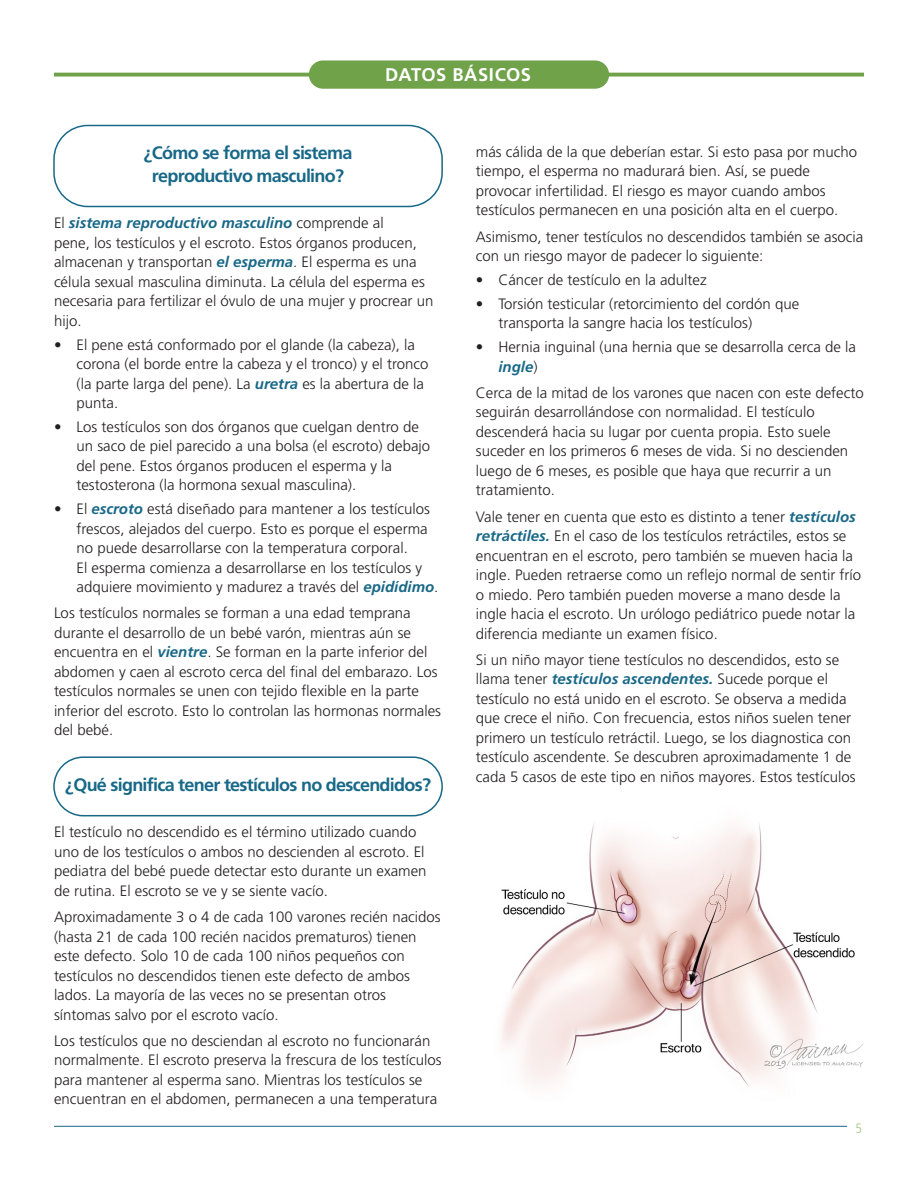
<style>
.page{position:relative;width:918px;height:1188px;background:#fff}
.page>*{position:absolute;margin:0;border:0;box-sizing:border-box;transform-origin:0 0}
.CoverTop{font:700 18.3px "Frutiger LT Pro";letter-spacing:.02em;color:#fff}
.Level2_Header{font:700 18px/22.5px "Frutiger LT Pro";letter-spacing:-.04em;color:#186887;text-align:center}
.Body1{font:300 15px/19.5px "Frutiger LT Pro";color:#231f20}
.Tabs{font:300 15px/19.5px "Frutiger LT Pro";color:#231f20}
.t1{font:300 condensed 13.5px "Frutiger LT Pro";color:#9ec482}
.s1{font-weight:700;font-style:italic;color:#186887}
</style>
<div class="page">
<hr style="left:54px;top:1126px;width:793px;height:1px;background:#186887">
<svg style="left:54px;top:73px;width:810px;height:4px;background:#80ac5e"></svg>
<div style="left:309px;top:60px;width:300px;height:29px;background:#70a24a;border-radius:14px"></div>
<div style="left:53px;top:125px;width:390px;height:82px;border:2px solid #186887;border-radius:34px"></div>
<div style="left:53px;top:756px;width:390px;height:60px;border:2px solid #186887;border-radius:29px"></div>
<img style="left:501px;top:823px;width:363px;height:263px">
<p class="CoverTop" style="left:385px;top:64px;width:147px">DATOS BÁSICOS</p>
<p class="Level2_Header" style="left:144px;top:142px;width:210px">¿Cómo se forma el sistema reproductivo masculino?</p>
<p class="Body1" style="left:54px;top:213px;width:381px">El <span class="s1">sistema reproductivo masculino</span> comprende al<br>pene, los testículos y el escroto. Estos órganos producen, almacenan y transportan <span class="s1">el esperma</span>. El esperma es una célula sexual masculina diminuta. La célula del esperma es necesaria para fertilizar el óvulo de una mujer y procrear un hijo.</p>
<p class="Tabs" style="left:76px;top:335px;width:354px;text-indent:-22px">• El pene está conformado por el glande (la cabeza), la corona (el borde entre la cabeza y el tronco) y el tronco (la parte larga del pene). La <span class="s1">uretra</span> es la abertura de la punta.</p>
<p class="Tabs" style="left:76px;top:417px;width:355px;text-indent:-22px">• Los testículos son dos órganos que cuelgan dentro de un saco de piel parecido a una bolsa (el escroto) debajo del pene. Estos órganos producen el esperma y la testosterona (la hormona sexual masculina).</p>
<p class="Tabs" style="left:76px;top:499px;width:361px;text-indent:-22px">• El <span class="s1">escroto</span> está diseñado para mantener a los testículos frescos, alejados del cuerpo. Esto es porque el esperma no puede desarrollarse con la temperatura corporal.<br>El esperma comienza a desarrollarse en los testículos y adquiere movimiento y madurez a través del <span class="s1">epidídimo</span>.</p>
<p class="Body1" style="left:54px;top:604px;width:389px">Los testículos normales se forman a una edad temprana durante el desarrollo de un bebé varón, mientras aún se encuentra en el <span class="s1">vientre</span>. Se forman en la parte inferior del abdomen y caen al escroto cerca del final del embarazo. Los testículos normales se unen con tejido flexible en la parte inferior del escroto. Esto lo controlan las hormonas normales del bebé.</p>
<p class="Level2_Header" style="left:65px;top:774px;width:367px">¿Qué significa tener testículos no descendidos?</p>
<p class="Body1" style="left:54px;top:823px;width:374px">El testículo no descendido es el término utilizado cuando uno de los testículos o ambos no descienden al escroto. El pediatra del bebé puede detectar esto durante un examen de rutina. El escroto se ve y se siente vacío.</p>
<p class="Body1" style="left:54px;top:907px;width:388px">Aproximadamente 3 o 4 de cada 100 varones recién nacidos (hasta 21 de cada 100 recién nacidos prematuros) tienen este defecto. Solo 10 de cada 100 niños pequeños con testículos no descendidos tienen este defecto de ambos lados. La mayoría de las veces no se presentan otros síntomas salvo por el escroto vacío.</p>
<p class="Body1" style="left:54px;top:1031px;width:389px">Los testículos que no desciendan al escroto no funcionarán normalmente. El escroto preserva la frescura de los testículos para mantener al esperma sano. Mientras los testículos se encuentran en el abdomen, permanecen a una temperatura</p>
<p class="Body1" style="left:476px;top:142px;width:383px">más cálida de la que deberían estar. Si esto pasa por mucho tiempo, el esperma no madurará bien. Así, se puede provocar infertilidad. El riesgo es mayor cuando ambos testículos permanecen en una posición alta en el cuerpo.</p>
<p class="Body1" style="left:476px;top:227px;width:389px">Asimismo, tener testículos no descendidos también se asocia con un riesgo mayor de padecer lo siguiente:</p>
<p class="Tabs" style="left:476px;top:270px;width:232px">• Cáncer de testículo en la adultez</p>
<p class="Tabs" style="left:498px;top:294px;width:302px;text-indent:-22px">• Torsión testicular (retorcimiento del cordón que transporta la sangre hacia los testículos)</p>
<p class="Tabs" style="left:498px;top:337px;width:359px;text-indent:-22px">• Hernia inguinal (una hernia que se desarrolla cerca de la <span class="s1">ingle</span>)</p>
<p class="Body1" style="left:476px;top:383px;width:389px">Cerca de la mitad de los varones que nacen con este defecto seguirán desarrollándose con normalidad. El testículo descenderá hacia su lugar por cuenta propia. Esto suele suceder en los primeros 6 meses de vida. Si no descienden luego de 6 meses, es posible que haya que recurrir a un tratamiento.</p>
<p class="Body1" style="left:476px;top:507px;width:387px">Vale tener en cuenta que esto es distinto a tener <span class="s1">testículos retráctiles.</span> En el caso de los testículos retráctiles, estos se encuentran en el escroto, pero también se mueven hacia la ingle. Pueden retraerse como un reflejo normal de sentir frío o miedo. Pero también pueden moverse a mano desde la ingle hacia el escroto. Un urólogo pediátrico puede notar la diferencia mediante un examen físico.</p>
<p class="Body1" style="left:476px;top:650px;width:381px">Si un niño mayor tiene testículos no descendidos, esto se llama tener <span class="s1">testículos ascendentes.</span> Sucede porque el testículo no está unido en el escroto. Se observa a medida que crece el niño. Con frecuencia, estos niños suelen tener primero un testículo retráctil. Luego, se los diagnostica con testículo ascendente. Se descubren aproximadamente 1 de cada 5 casos de este tipo en niños mayores. Estos testículos</p>
<p class="t1" style="left:856px;top:1120px;width:8px">5</p>
</div>
